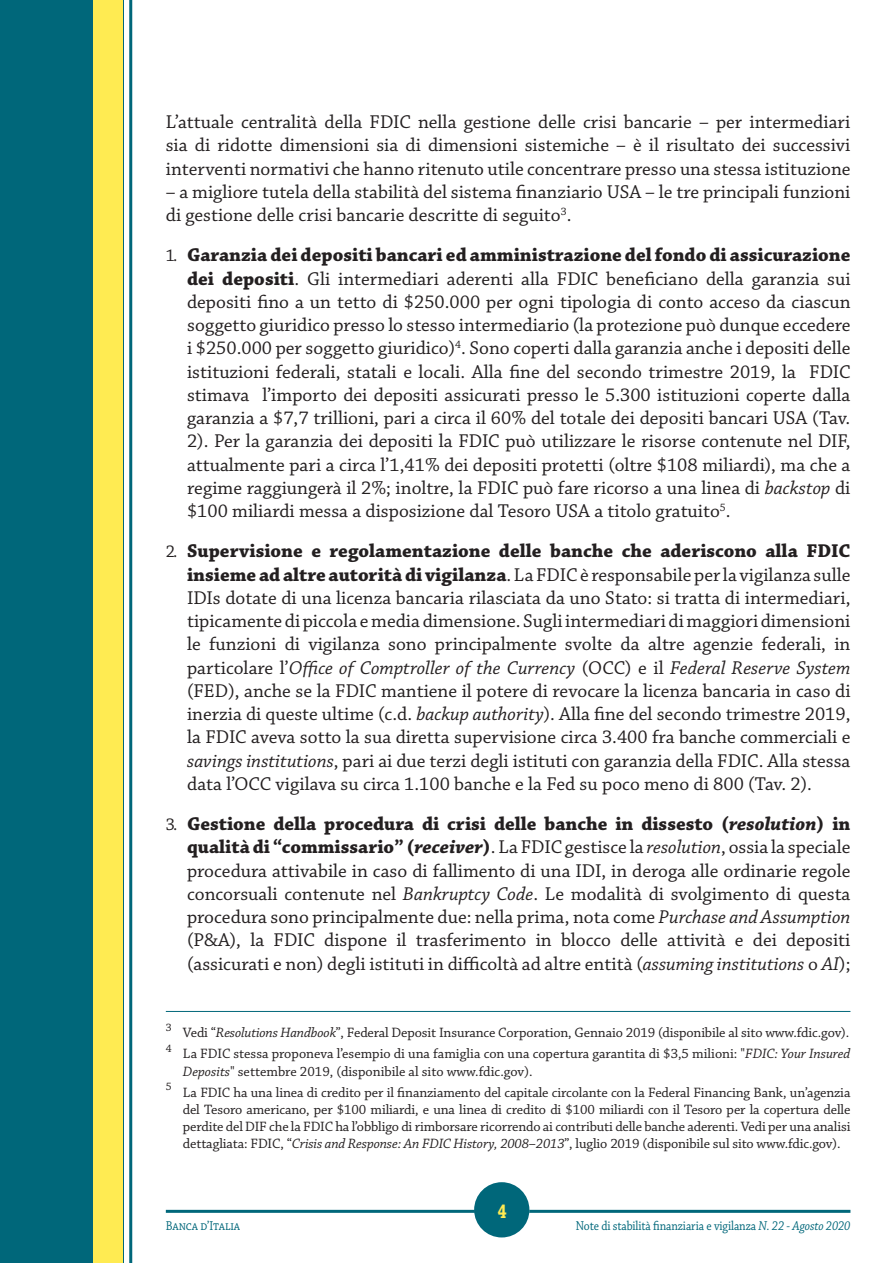
<style>
.page{position:relative;width:893px;height:1263px;background:#fff}
.page>*{position:absolute;margin:0;border:0;box-sizing:border-box;transform-origin:0 0}
.t1{font:700 21px "Chaparral Pro";color:#ffeb52;scale:.75 1}
.elenco_numerato{font:19.5px/23.2px "Chaparral Pro";color:#231f20;text-align:justify}
.Paragrafo{font:19.5px/23.2px "Chaparral Pro";color:#231f20;text-align:justify}
.Nota{font:14.25px/17.1px "Chaparral Pro";letter-spacing:-.005em;color:#231f20}
.t2{font:13.5px "Chaparral Pro";letter-spacing:-.01em;color:#00677a;scale:.87 1}
.Nota-2{font:11.4px "Chaparral Pro";color:#231f20}
.s1{font-size:18px}
.s2{font-weight:700}
.s3{font-style:italic}
.s4{font-weight:700;font-style:italic}
</style>
<div class="page">
<svg style="left:474px;top:1215px;width:53px;height:23px"></svg>
<hr style="left:166px;top:1210px;width:308px;height:3px;background:#00677a">
<hr style="left:529px;top:1210px;width:321px;height:3px;background:#00677a">
<div style="left:474px;top:1182px;width:55px;height:55px;background:#00677a;border-radius:50%"></div>
<div style="left:0;top:0;width:123px;height:1263px;background:#00677a"></div>
<div style="left:94px;top:0;width:29px;height:1263px;background:#ffeb52"></div>
<hr style="left:129px;top:0;width:3px;height:1263px;background:#00677a">
<hr style="left:166px;top:1011px;width:684px;height:1px;background:#00677a">
<p class="Paragrafo" style="left:166px;top:111px;width:686px">L’attuale centralità della FDIC nella gestione delle crisi bancarie – per intermediari sia di ridotte dimensioni sia di dimensioni sistemiche – è il risultato dei successivi interventi normativi che hanno ritenuto utile concentrare presso una stessa istituzione</p>
<p class="Paragrafo" style="left:166px;top:181px;width:686px">– a migliore tutela della stabilità del sistema finanziario USA – le tre principali funzioni di gestione delle crisi bancarie descritte di seguito<sup>3</sup>.</p>
<p class="elenco_numerato" style="left:187px;top:244px;width:665px;text-indent:-21px"><span class="s1">1.</span> <span class="s2">Garanzia dei depositi bancari ed amministrazione del fondo di assicurazione dei depositi</span>. Gli intermediari aderenti alla FDIC beneficiano della garanzia sui depositi fino a un tetto di $250.000 per ogni tipologia di conto acceso da ciascun soggetto giuridico presso lo stesso intermediario (la protezione può dunque eccedere i $250.000 per soggetto giuridico)<sup>4</sup>. Sono coperti dalla garanzia anche i depositi delle istituzioni federali, statali e locali. Alla fine del secondo trimestre 2019, la FDIC stimava l’importo dei depositi assicurati presso le 5.300 istituzioni coperte dalla garanzia a $7,7 trillioni, pari a circa il 60% del totale dei depositi bancari USA (Tav.<br>2). Per la garanzia dei depositi la FDIC può utilizzare le risorse contenute nel DIF, attualmente pari a circa l’1,41% dei depositi protetti (oltre $108 miliardi), ma che a regime raggiungerà il 2%; inoltre, la FDIC può fare ricorso a una linea di <span class="s3">backstop</span> di $100 miliardi messa a disposizione dal Tesoro USA a titolo gratuito<sup>5</sup>.</p>
<p class="elenco_numerato" style="left:187px;top:540px;width:665px;text-indent:-21px"><span class="s1">2.</span> <span class="s2">Supervisione e regolamentazione delle banche che aderiscono alla FDIC insieme ad altre autorità di vigilanza</span>. La FDIC è responsabile per la vigilanza sulle IDIs dotate di una licenza bancaria rilasciata da uno Stato: si tratta di intermediari, tipicamente di piccola e media dimensione. Sugli intermediari di maggiori dimensioni le funzioni di vigilanza sono principalmente svolte da altre agenzie federali, in particolare l’<span class="s3">Office of Comptroller of the Currency</span> (OCC) e il <span class="s3">Federal Reserve System </span>(FED), anche se la FDIC mantiene il potere di revocare la licenza bancaria in caso di inerzia di queste ultime (c.d. <span class="s3">backup authority</span>). Alla fine del secondo trimestre 2019, la FDIC aveva sotto la sua diretta supervisione circa 3.400 fra banche commerciali e <span class="s3">savings institutions</span>, pari ai due terzi degli istituti con garanzia della FDIC. Alla stessa data l’OCC vigilava su circa 1.100 banche e la Fed su poco meno di 800 (Tav. 2).</p>
<p class="elenco_numerato" style="left:187px;top:813px;width:665px;text-indent:-21px"><span class="s1">3.</span> <span class="s2">Gestione della procedura di crisi delle banche in dissesto (</span><span class="s4">resolution</span><span class="s2">) in qualità di “commissario” (</span><span class="s4">receiver</span><span class="s2">)</span>. La FDIC gestisce la <span class="s3">resolution</span>, ossia la speciale procedura attivabile in caso di fallimento di una IDI, in deroga alle ordinarie regole concorsuali contenute nel <span class="s3">Bankruptcy Code</span>. Le modalità di svolgimento di questa procedura sono principalmente due: nella prima, nota come <span class="s3">Purchase and Assumption </span>(P&amp;A), la FDIC dispone il trasferimento in blocco delle attività e dei depositi (assicurati e non) degli istituti in difficoltà ad altre entità (<span class="s3">assuming institutions</span> o <span class="s3">AI</span>);</p>
<p class="Nota-2" style="left:166px;top:1021px;width:7px">3</p>
<p class="Nota" style="left:183px;top:1024px;width:668px">Vedi “<span class="s3">Resolutions Handbook</span>”, Federal Deposit Insurance Corporation, Gennaio 2019 (disponibile al sito www.fdic.gov).</p>
<p class="Nota-2" style="left:166px;top:1042px;width:7px">4</p>
<p class="Nota" style="left:183px;top:1046px;width:669px">La FDIC stessa proponeva l’esempio di una famiglia con una copertura garantita di $3,5 milioni: "<span class="s3">FDIC: Your Insured<br>Deposits</span>" settembre 2019, (disponibile al sito www.fdic.gov).</p>
<p class="Nota-2" style="left:166px;top:1080px;width:7px">5</p>
<p class="Nota" style="left:183px;top:1084px;width:669px;text-align:justify">La FDIC ha una linea di credito per il finanziamento del capitale circolante con la Federal Financing Bank, un’agenzia del Tesoro americano, per $100 miliardi, e una linea di credito di $100 miliardi con il Tesoro per la copertura delle perdite del DIF che la FDIC ha l’obbligo di rimborsare ricorrendo ai contributi delle banche aderenti. Vedi per una analisi dettagliata: FDIC, “<span class="s3">Crisis and Response: An FDIC History, 2008–2013</span>”, luglio 2019 (disponibile sul sito www.fdic.gov).</p>
<p class="t1" style="left:498px;top:1198px;width:13px">4</p>
<p class="t2" style="left:166px;top:1219px;width:87px">Banca d’Italia</p>
<p class="t2" style="left:576px;top:1219px;width:317px">Note di stabilità finanziaria e vigilanza <span class="s3">N. 22 - Agosto 2020</span></p>
</div>
